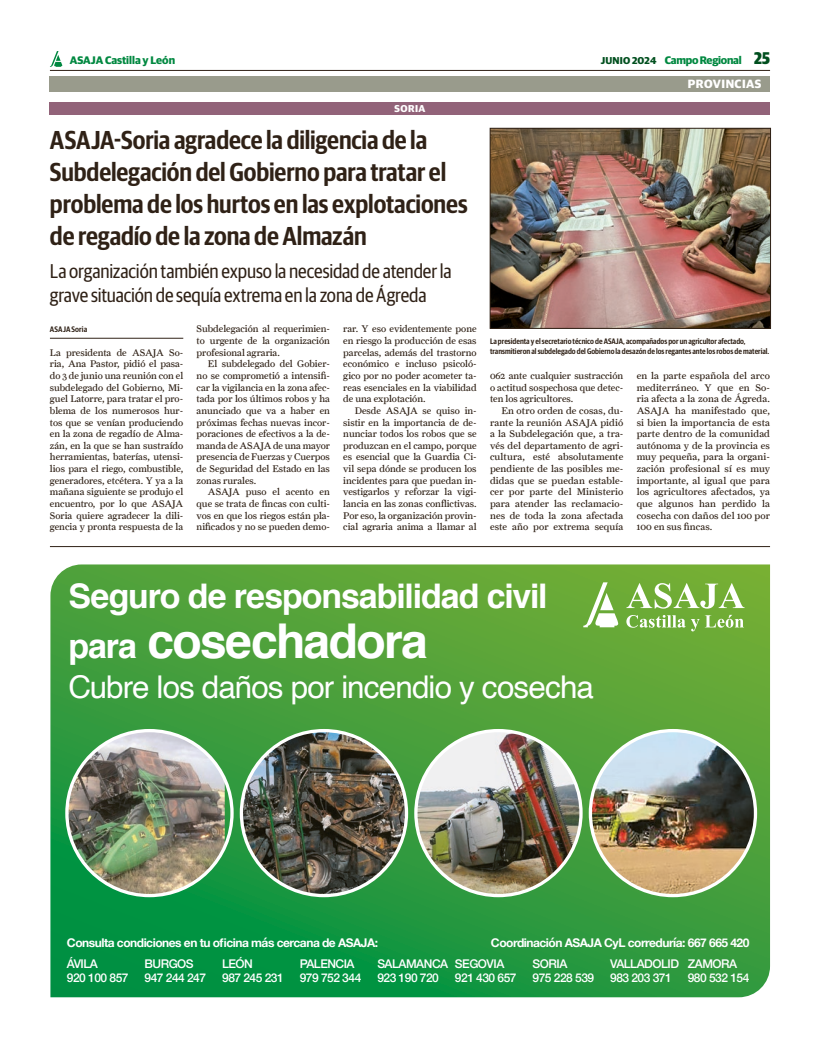
<style>
.page{position:relative;width:820px;height:1049px;background:#fff}
.page>*{position:absolute;margin:0;border:0;box-sizing:border-box;transform-origin:0 0}
.t1{font:700 48px "Helvetica";letter-spacing:-.035em;color:#fff}
.t2{font:700 33.9px "Helvetica";letter-spacing:-.035em;color:#fff}
.t3{font:31.4px "Helvetica";letter-spacing:-.03em;color:#fff}
.t4{font:600 26px/32px "Guardian Sans Cond";letter-spacing:-.005em;color:#2f2116}
.t5{font:20px/24px "Guardian Sans Cond";letter-spacing:-.005em;color:#2f2116}
.t6{font:800 17px "Guardian Sans Cond";color:#004f1e}
.t7{font:500 12px/14.4px "Helvetica Neue";letter-spacing:-.04em;color:#fff}
.t8{font:700 12px "Helvetica Neue";letter-spacing:-.04em;color:#fff}
.t9{font:700 12px "Guardian Sans";letter-spacing:.04em;color:#fff}
.t10{font:700 11px "Guardian Sans";letter-spacing:-.015em;color:#008840}
.t11{font:700 10px "Guardian Sans";letter-spacing:.05em;color:#fff}
.t12{font:9.7px/11.6px "Farnham Text";color:#2f2116;text-align:justify}
.t13{font:600 8px/9.6px "Guardian Sans Cond";color:#2f2116}
.s1{font-size:10px;color:#004f1e}
.s2{font-size:33.9px}
</style>
<div class="page">
<div style="left:50px;top:76px;width:719px;height:15px;background:#999b8c"></div>
<hr style="left:50px;top:70px;width:719px;height:1px;background:#2f2116">
<svg style="left:50px;top:51px;width:12px;height:16px"></svg>
<hr style="left:50px;top:338px;width:133px;height:1px;background:#2f2116">
<div style="left:50px;top:102px;width:719px;height:13px;background:#926379"></div>
<img style="left:492px;top:130px;width:276px;height:196px">
<div style="left:490px;top:128px;width:280px;height:200px;border:1px solid #2f2116"></div>
<hr style="left:50px;top:546px;width:719px;height:1px;background:#2f2116">
<svg style="left:50px;top:564px;width:719px;height:433px;background:#409f3f"></svg>
<img style="left:590px;top:730px;width:165px;height:165px;border-radius:82px">
<img style="left:416px;top:730px;width:164px;height:165px;border-radius:82px">
<img style="left:241px;top:730px;width:165px;height:165px;border-radius:82px">
<img style="left:67px;top:730px;width:158px;height:165px">
<svg style="left:626px;top:615px;width:117px;height:16px;background:#91c069"></svg>
<svg style="left:626px;top:583px;width:118px;height:26px"></svg>
<svg style="left:583px;top:582px;width:35px;height:45px"></svg>
<p class="t10" style="left:70px;top:52px;width:107px">ASAJA Castilla y León</p>
<h3 class="t6" style="left:754px;top:45px;width:17px">25</h3>
<p class="t10" style="left:600px;top:52px;width:142px"><span class="s1">JUNIO 2024</span> Campo Regional</p>
<p class="t9" style="left:687px;top:75px;width:75px">PROVINCIAS</p>
<p class="t11" style="left:394px;top:101px;width:33px">SORIA</p>
<h3 class="t4" style="left:50px;top:122px;width:419px">ASAJA-Soria agradece la diligencia de la Subdelegación del Gobierno para tratar el problema de los hurtos en las explotaciones de regadío de la zona de Almazán</h3>
<h3 class="t5" style="left:50px;top:257px;width:403px">La organización también expuso la necesidad de atender la grave situación de sequía extrema en la zona de Ágreda</h3>
<p class="t13" style="left:50px;top:324px;width:39px">ASAJA Soria</p>
<p class="t12" style="left:50px;top:346px;width:135px">La presidenta de ASAJA So&shy;ria, Ana Pastor, pidió el pasa&shy;do 3 de junio una reunión con el subdelegado del Gobierno, Mi&shy;guel Latorre, para tratar el pro&shy;blema de los numerosos hur&shy;tos que se venían produciendo en la zona de regadío de Alma&shy;zán, en la que se han sustraído herramientas, baterías, utensi&shy;lios para el riego, combustible, generadores, etcétera. Y ya a la mañana siguiente se produjo el encuentro, por lo que ASAJA Soria quiere agradecer la dili&shy;gencia y pronta respuesta de la</p>
<p class="t12" style="left:196px;top:323px;width:135px">Subdelegación al requerimien&shy;to urgente de la organización profesional agraria.</p>
<p class="t12" style="left:196px;top:358px;width:135px;text-indent:11px">El subdelegado del Gobier&shy;no se comprometió a intensifi&shy;car la vigilancia en la zona afec&shy;tada por los últimos robos y ha anunciado que va a haber en próximas fechas nuevas incor&shy;poraciones de efectivos a la de&shy;manda de ASAJA de una mayor presencia de Fuerzas y Cuerpos de Seguridad del Estado en las zonas rurales.</p>
<p class="t12" style="left:196px;top:486px;width:135px;text-indent:11px">ASAJA puso el acento en que se trata de fincas con culti&shy;vos en que los riegos están pla&shy;nificados y no se pueden demo-</p>
<p class="t12" style="left:343px;top:323px;width:135px">rar. Y eso evidentemente pone en riesgo la producción de esas parcelas, además del trastorno económico e incluso psicoló&shy;gico por no poder acometer ta&shy;reas esenciales en la viabilidad de una explotación.</p>
<p class="t12" style="left:343px;top:405px;width:135px;text-indent:11px">Desde ASAJA se quiso in&shy;sistir en la importancia de de&shy;nunciar todos los robos que se produzcan en el campo, porque es esencial que la Guardia Ci&shy;vil sepa dónde se producen los incidentes para que puedan in&shy;vestigarlos y reforzar la vigi&shy;lancia en las zonas conflictivas.<br>Por eso, la organización provin&shy;cial agraria anima a llamar al</p>
<p class="t13" style="left:490px;top:336px;width:281px">La presidenta y el secretario técnico de ASAJA, acompañados por un agricultor afectado, transmitieron al subdelegado del Gobierno la desazón de los regantes ante los robos de material.</p>
<p class="t12" style="left:490px;top:370px;width:135px">062 ante cualquier sustracción o actitud sospechosa que detec&shy;ten los agricultores.</p>
<p class="t12" style="left:490px;top:405px;width:135px;text-indent:11px">En otro orden de cosas, du&shy;rante la reunión ASAJA pidió a la Subdelegación que, a tra&shy;vés del departamento de agri&shy;cultura, esté absolutamente pendiente de las posibles me&shy;didas que se puedan estable&shy;cer por parte del Ministerio para atender las reclamacio&shy;nes de toda la zona afectada este año por extrema sequía</p>
<p class="t12" style="left:636px;top:370px;width:135px">en la parte española del arco mediterráneo. Y que en So&shy;ria afecta a la zona de Ágreda.<br>ASAJA ha manifestado que, si bien la importancia de esta parte dentro de la comunidad autónoma y de la provincia es muy pequeña, para la organi&shy;zación profesional sí es muy importante, al igual que para los agricultores afectados, ya que algunos han perdido la cosecha con daños del 100 por 100 en sus fincas.</p>
<h2 class="t2" style="left:68px;top:568px;width:480px">Seguro de responsabilidad civil</h2>
<h1 class="t1" style="left:68px;top:602px;width:361px"><span class="s2">para</span> cosechadora</h1>
<h3 class="t3" style="left:68px;top:663px;width:526px">Cubre los daños por incendio y cosecha</h3>
<p class="t8" style="left:67px;top:934px;width:312px">Consulta condiciones en tu oficina más cercana de ASAJA:</p>
<p class="t7" style="left:67px;top:955px;width:63px">ÁVILA<br>920 100 857</p>
<p class="t7" style="left:144px;top:955px;width:63px">BURGOS<br>947 244 247</p>
<p class="t7" style="left:222px;top:955px;width:63px">LEÓN<br>987 245 231</p>
<p class="t7" style="left:299px;top:955px;width:63px">PALENCIA<br>979 752 344</p>
<p class="t7" style="left:377px;top:955px;width:72px">SALAMANCA<br>923 190 720</p>
<p class="t7" style="left:455px;top:955px;width:63px">SEGOVIA<br>921 430 657</p>
<p class="t7" style="left:532px;top:955px;width:63px">SORIA<br>975 228 539</p>
<p class="t7" style="left:610px;top:955px;width:70px">VALLADOLID<br>983 203 371</p>
<p class="t7" style="left:687px;top:955px;width:63px">ZAMORA<br>980 532 154</p>
<p class="t8" style="left:490px;top:934px;width:260px">Coordinación ASAJA CyL correduría: 667 665 420</p>
</div>
